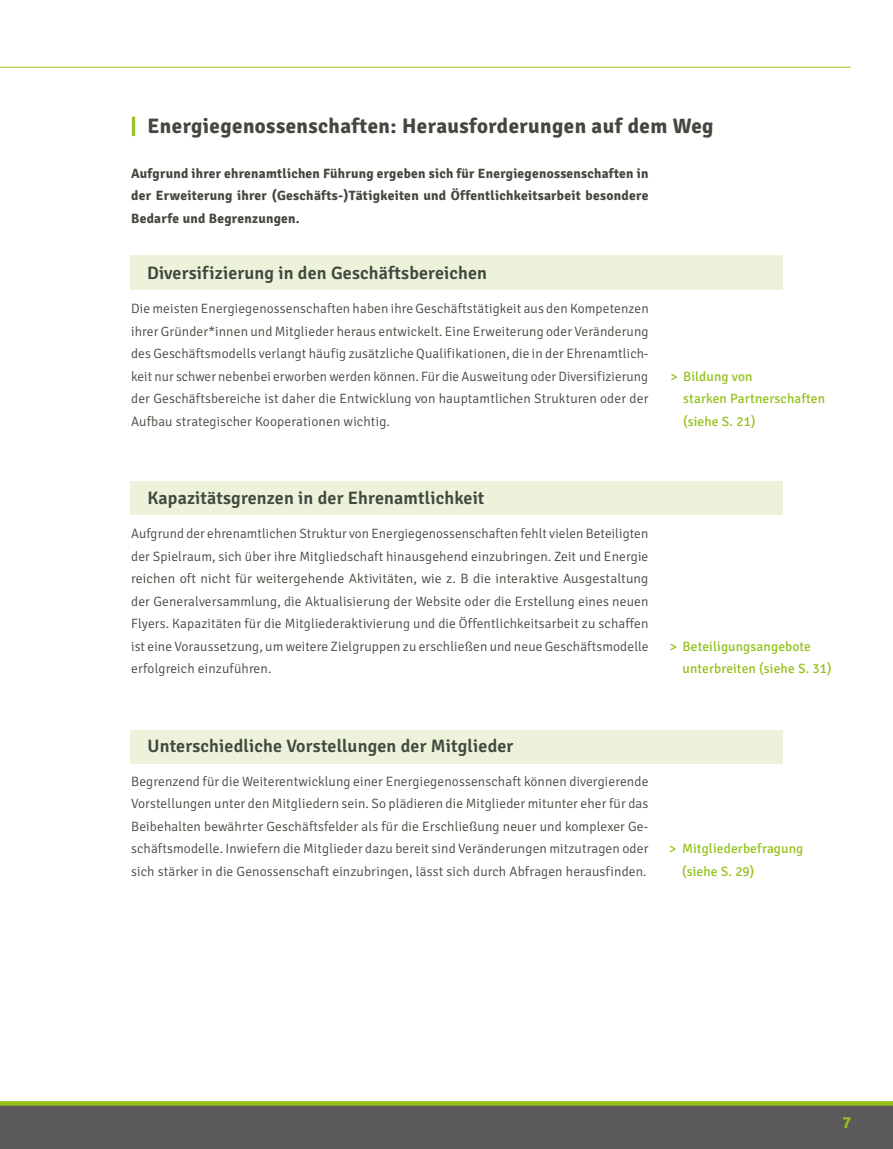
<style>
.page{position:relative;width:893px;height:1149px;background:#fff}
.page>*{position:absolute;margin:0;border:0;box-sizing:border-box;transform-origin:0 0}
.t1{font:700 21px "Signika";letter-spacing:.02em;color:#43483e}
.Zusammenfassungen{font:600 18px "Signika";letter-spacing:.01em;color:#43483e}
.t2{font:700 16.5px "Signika";color:#94c11a}
.Fließtext{font:300 13.5px/22.5px "Signika";letter-spacing:.01em;color:#43483e;text-align:justify}
.Einführung{font:700 13.5px/22.5px "Signika";letter-spacing:.02em;color:#43483e;text-align:justify}
.t3{font:13.5px/22.5px "Signika";letter-spacing:.01em;color:#94c11a}
.s1{color:#94c11a}
</style>
<div class="page">
<svg style="left:0;top:1101px;width:893px;height:47px;background:#616355"></svg>
<hr style="left:0;top:67px;width:850px;height:1px;background:#94c11a">
<div style="left:130px;top:255px;width:652px;height:34px;background:#ecf3da"></div>
<div style="left:130px;top:481px;width:653px;height:34px;background:#ecf3da"></div>
<div style="left:130px;top:729px;width:653px;height:34px;background:#ecf3da"></div>
<p class="t1" style="left:131px;top:113px;width:584px"><span class="s1">|</span> Energiegenossenschaften: Herausforderungen auf dem Weg</p>
<p class="Einführung" style="left:131px;top:162px;width:519px">Aufgrund ihrer ehrenamtlichen Führung ergeben sich für Energiegenossenschaften in der Erweiterung ihrer (Geschäfts-)Tätigkeiten und Öffentlichkeitsarbeit besondere Bedarfe und Begrenzungen.</p>
<p class="Zusammenfassungen" style="left:147px;top:262px;width:342px">Diversifizierung in den Geschäftsbereichen</p>
<p class="Fließtext" style="left:131px;top:297px;width:519px">Die meisten Energiegenossenschaften haben ihre Geschäftstätigkeit aus den Kompetenzen ihrer Gründer*innen und Mitglieder heraus entwickelt. Eine Erweiterung oder Veränderung des Geschäftsmodells verlangt häufig zusätzliche Qualifikationen, die in der Ehrenamtlich&shy;keit nur schwer nebenbei erworben werden können. Für die Ausweitung oder Diversifizierung der Geschäftsbereiche ist daher die Entwicklung von hauptamtlichen Strukturen oder der Aufbau strategischer Kooperationen wichtig.</p>
<p class="t3" style="left:683px;top:365px;width:143px;text-indent:-13px">&gt; Bildung von<br>starken Partnerschaften (siehe S. 21)</p>
<p class="Zusammenfassungen" style="left:147px;top:487px;width:339px">Kapazitätsgrenzen in der Ehrenamtlichkeit</p>
<p class="Fließtext" style="left:131px;top:522px;width:519px">Aufgrund der ehrenamtlichen Struktur von Energiegenossenschaften fehlt vielen Beteiligten der Spielraum, sich über ihre Mitgliedschaft hinausgehend einzubringen. Zeit und Energie reichen oft nicht für weitergehende Aktivitäten, wie z. B die interaktive Ausgestaltung der Generalversammlung, die Aktualisierung der Website oder die Erstellung eines neuen Flyers. Kapazitäten für die Mitgliederaktivierung und die Öffentlichkeitsarbeit zu schaffen ist eine Voraussetzung, um weitere Zielgruppen zu erschließen und neue Geschäftsmodelle erfolgreich einzuführen.</p>
<p class="t3" style="left:682px;top:635px;width:151px;text-indent:-13px">&gt; Beteiligungsangebote unterbreiten (siehe S. 31)</p>
<p class="Zusammenfassungen" style="left:147px;top:735px;width:368px">Unterschiedliche Vorstellungen der Mitglieder</p>
<p class="Fließtext" style="left:131px;top:770px;width:519px">Begrenzend für die Weiterentwicklung einer Energiegenossenschaft können divergierende Vorstellungen unter den Mitgliedern sein. So plädieren die Mitglieder mitunter eher für das Beibehalten bewährter Geschäftsfelder als für die Erschließung neuer und komplexer Ge&shy;schäftsmodelle. Inwiefern die Mitglieder dazu bereit sind Veränderungen mitzutragen oder sich stärker in die Genossenschaft einzubringen, lässt sich durch Abfragen herausfinden.</p>
<p class="t3" style="left:682px;top:837px;width:123px;text-indent:-13px">&gt; Mitgliederbefragung (siehe S. 29)</p>
<p class="t2" style="left:842px;top:1111px;width:10px">7</p>
</div>
